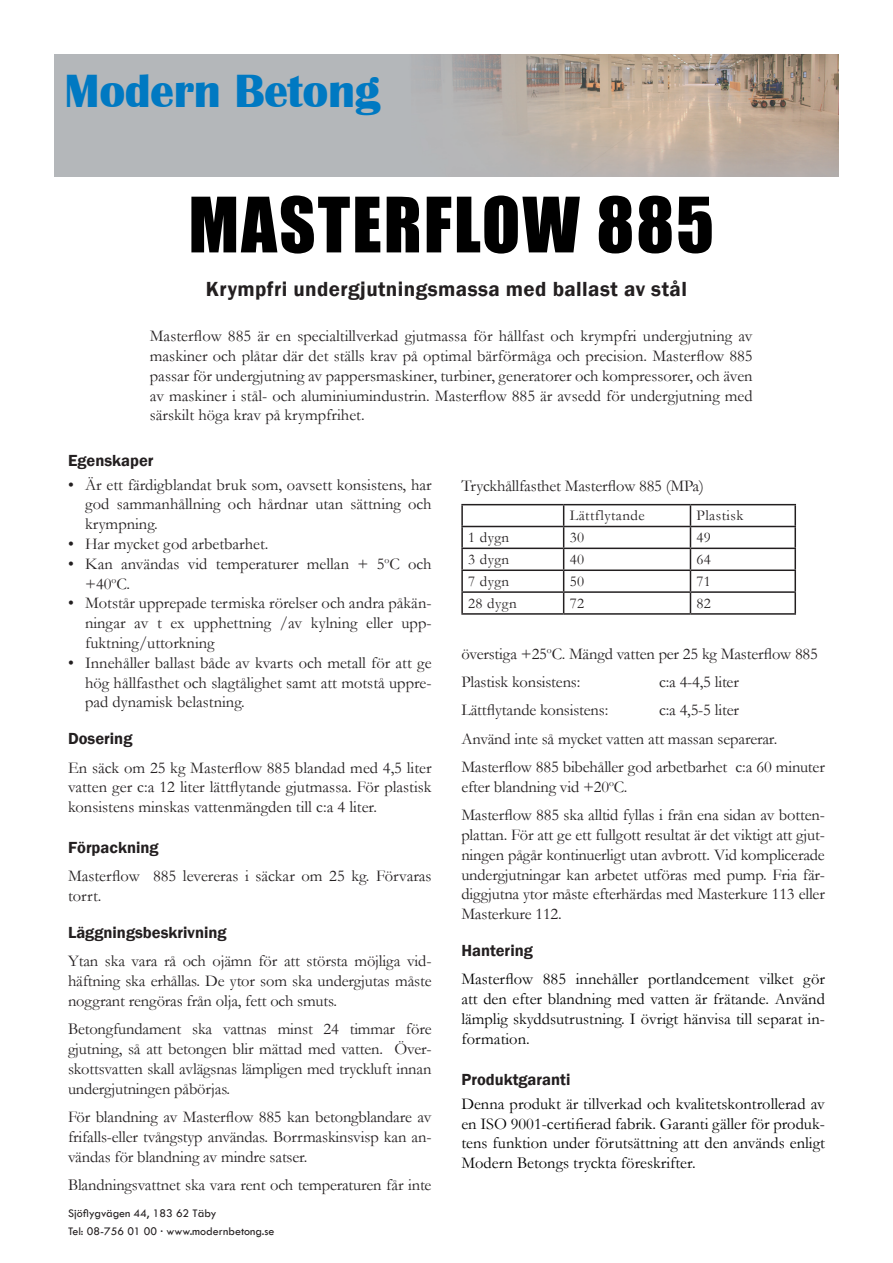
<style>
.page{position:relative;width:893px;height:1263px;background:#fff}
.page>*{position:absolute;margin:0;border:0;box-sizing:border-box;transform-origin:0 0}
.t1{font:70.5px "Impact";letter-spacing:.03em;color:#000}
.t2{font:700 48px "Britannic";letter-spacing:-.01em;color:#0079c2}
.t3{font:600 21px "Franklin Gothic";letter-spacing:.02em;color:#231f20}
.t4{font:16.5px/19.8px "Garamond";letter-spacing:-.01em;color:#231f20;text-align:justify}
.t5{font:16.5px/19.8px "Garamond";color:#000;text-align:justify}
.t6{font:600 16.5px "Franklin Gothic";color:#231f20}
.t7{font:15px "Garamond";letter-spacing:.03em;color:#231f20}
.t8{font:12px "Tw Cen";color:#231f20}
</style>
<div class="page">
<img style="left:54px;top:54px;width:785px;height:122px">
<hr style="left:461px;top:504px;width:103px;height:1px;background:#231f20">
<hr style="left:461px;top:505px;width:2px;height:21px;background:#231f20">
<hr style="left:564px;top:504px;width:126px;height:1px;background:#231f20">
<hr style="left:690px;top:504px;width:106px;height:1px;background:#231f20">
<hr style="left:794px;top:505px;width:2px;height:21px;background:#231f20">
<hr style="left:461px;top:526px;width:103px;height:1px;background:#231f20">
<hr style="left:461px;top:527px;width:2px;height:21px;background:#231f20">
<hr style="left:564px;top:526px;width:126px;height:1px;background:#231f20">
<hr style="left:690px;top:526px;width:106px;height:1px;background:#231f20">
<hr style="left:794px;top:527px;width:2px;height:21px;background:#231f20">
<hr style="left:461px;top:548px;width:103px;height:1px;background:#231f20">
<hr style="left:461px;top:549px;width:2px;height:20px;background:#231f20">
<hr style="left:564px;top:548px;width:126px;height:1px;background:#231f20">
<hr style="left:690px;top:548px;width:106px;height:1px;background:#231f20">
<hr style="left:794px;top:549px;width:2px;height:20px;background:#231f20">
<hr style="left:461px;top:569px;width:103px;height:2px;background:#231f20">
<hr style="left:461px;top:571px;width:2px;height:20px;background:#231f20">
<hr style="left:564px;top:569px;width:126px;height:2px;background:#231f20">
<hr style="left:690px;top:569px;width:106px;height:2px;background:#231f20">
<hr style="left:794px;top:571px;width:2px;height:20px;background:#231f20">
<hr style="left:461px;top:591px;width:103px;height:2px;background:#231f20">
<hr style="left:461px;top:593px;width:2px;height:20px;background:#231f20">
<hr style="left:564px;top:591px;width:126px;height:2px;background:#231f20">
<svg style="left:563px;top:505px;width:1px;height:108px"></svg>
<hr style="left:690px;top:591px;width:106px;height:2px;background:#231f20">
<svg style="left:690px;top:505px;width:1px;height:108px"></svg>
<hr style="left:794px;top:593px;width:2px;height:20px;background:#231f20">
<hr style="left:461px;top:613px;width:103px;height:2px;background:#231f20">
<hr style="left:564px;top:613px;width:126px;height:2px;background:#231f20">
<hr style="left:690px;top:613px;width:106px;height:2px;background:#231f20">
<p class="t2" style="left:65px;top:64px;width:317px">Modern Betong</p>
<p class="t1" style="left:189px;top:170px;width:527px">MASTERFLOW 885</p>
<p class="t3" style="left:206px;top:276px;width:482px">Krympfri undergjutningsmassa med ballast av stål</p>
<p class="t4" style="left:150px;top:326px;width:604px">Masterflow 885 är en specialtillverkad gjutmassa för hållfast och krympfri undergjutning av maskiner och plåtar där det ställs krav på optimal bärförmåga och precision. Masterflow 885 passar för undergjutning av pappersmaskiner, turbiner, generatorer och kompressorer, och även av maskiner i stål- och aluminiumindustrin. Masterflow 885 är avsedd för undergjutning med särskilt höga krav på krympfrihet.</p>
<p class="t6" style="left:68px;top:450px;width:87px">Egenskaper</p>
<p class="t4" style="left:85px;top:474px;width:348px">Är ett färdigblandat bruk som, oavsett konsistens, har god sammanhållning och hårdnar utan sättning och krympning.</p>
<p class="t4" style="left:85px;top:533px;width:185px">Har mycket god arbetbarhet.</p>
<p class="t4" style="left:85px;top:553px;width:348px">Kan användas vid temperaturer mellan + 5<sup>o</sup>C och +40<sup>o</sup>C.</p>
<p class="t4" style="left:85px;top:593px;width:348px">Motstår upprepade termiska rörelser och andra påkän&shy;ningar av t ex upphettning /av kylning eller upp&shy;fuktning/uttorkning</p>
<p class="t4" style="left:85px;top:652px;width:348px">Innehåller ballast både av kvarts och metall för att ge hög hållfasthet och slagtålighet samt att motstå uppre&shy;pad dynamisk belastning.</p>
<p class="t6" style="left:68px;top:728px;width:66px">Dosering</p>
<p class="t4" style="left:68px;top:757px;width:365px">En säck om 25 kg Masterflow 885 blandad med 4,5 liter vatten ger c:a 12 liter lättflytande gjutmassa. För plastisk konsistens minskas vattenmängden till c:a 4 liter.</p>
<p class="t6" style="left:68px;top:837px;width:92px">Förpackning</p>
<p class="t4" style="left:68px;top:866px;width:365px">Masterflow 885 levereras i säckar om 25 kg. Förvaras torrt.</p>
<p class="t6" style="left:68px;top:922px;width:160px">Läggningsbeskrivning</p>
<p class="t4" style="left:68px;top:951px;width:365px">Ytan ska vara rå och ojämn för att största möjliga vid&shy;häftning ska erhållas. De ytor som ska undergjutas måste noggrant rengöras från olja, fett och smuts.</p>
<p class="t4" style="left:68px;top:1019px;width:365px">Betongfundament ska vattnas minst 24 timmar före gjutning, så att betongen blir mättad med vatten. Över&shy;skottsvatten skall avlägsnas lämpligen med tryckluft innan undergjutningen påbörjas.</p>
<p class="t4" style="left:68px;top:1106px;width:365px">För blandning av Masterflow 885 kan betongblandare av frifalls-eller tvångstyp användas. Borrmaskinsvisp kan an&shy;vändas för blandning av mindre satser.</p>
<p class="t4" style="left:68px;top:1174px;width:365px">Blandningsvattnet ska vara rent och temperaturen får inte</p>
<p class="t4" style="left:68px;top:474px;width:7px">•</p>
<p class="t4" style="left:68px;top:533px;width:7px">• •</p>
<p class="t4" style="left:68px;top:593px;width:7px">•</p>
<p class="t4" style="left:68px;top:652px;width:7px">•</p>
<p class="t8" style="left:68px;top:1206px;width:150px">Sjöflygvägen 44, 183 62 Täby</p>
<p class="t8" style="left:68px;top:1224px;width:208px">Tel: 08-756 01 00 · www.modernbetong.se</p>
<p class="t4" style="left:461px;top:476px;width:244px">Tryckhållfasthet Masterflow 885 (MPa)</p>
<p class="t7" style="left:570px;top:506px;width:77px">Lättflytande</p>
<p class="t7" style="left:696px;top:506px;width:48px">Plastisk</p>
<p class="t7" style="left:468px;top:527px;width:43px">1 dygn</p>
<p class="t7" style="left:570px;top:527px;width:16px">30</p>
<p class="t7" style="left:696px;top:527px;width:16px">49</p>
<p class="t7" style="left:468px;top:549px;width:43px">3 dygn</p>
<p class="t7" style="left:570px;top:549px;width:16px">40</p>
<p class="t7" style="left:696px;top:549px;width:16px">64</p>
<p class="t7" style="left:468px;top:571px;width:43px">7 dygn</p>
<p class="t7" style="left:570px;top:571px;width:16px">50</p>
<p class="t7" style="left:696px;top:571px;width:16px">71</p>
<p class="t7" style="left:468px;top:593px;width:50px">28 dygn</p>
<p class="t7" style="left:570px;top:593px;width:16px">72</p>
<p class="t7" style="left:696px;top:593px;width:16px">82</p>
<p class="t4" style="left:461px;top:643px;width:358px">överstiga +25<sup>o</sup>C. Mängd vatten per 25 kg Masterflow 885</p>
<p class="t4" style="left:461px;top:672px;width:120px">Plastisk konsistens:</p>
<p class="t4" style="left:659px;top:672px;width:81px">c:a 4-4,5 liter</p>
<p class="t4" style="left:461px;top:700px;width:148px">Lättflytande konsistens:</p>
<p class="t4" style="left:659px;top:700px;width:81px">c:a 4,5-5 liter</p>
<p class="t4" style="left:461px;top:728px;width:317px">Använd inte så mycket vatten att massan separerar.</p>
<p class="t4" style="left:461px;top:757px;width:365px">Masterflow 885 bibehåller god arbetbarhet c:a 60 minuter efter blandning vid +20<sup>o</sup>C.</p>
<p class="t4" style="left:461px;top:805px;width:365px">Masterflow 885 ska alltid fyllas i från ena sidan av botten&shy;plattan. För att ge ett fullgott resultat är det viktigt att gjut&shy;ningen pågår kontinuerligt utan avbrott. Vid komplicerade undergjutningar kan arbetet utföras med pump. Fria fär&shy;diggjutna ytor måste efterhärdas med Masterkure 113 eller Masterkure 112.</p>
<p class="t6" style="left:461px;top:940px;width:73px">Hantering</p>
<p class="t5" style="left:461px;top:969px;width:365px">Masterflow 885 innehåller portlandcement vilket gör att den efter blandning med vatten är frätande. Använd lämplig skyddsutrustning. I övrigt hänvisa till separat in&shy;formation.</p>
<p class="t6" style="left:461px;top:1069px;width:111px">Produktgaranti</p>
<p class="t5" style="left:461px;top:1093px;width:365px">Denna produkt är tillverkad och kvalitetskontrollerad av en ISO 9001-certifierad fabrik. Garanti gäller för produk&shy;tens funktion under förutsättning att den används enligt Modern Betongs tryckta föreskrifter.</p>
</div>
